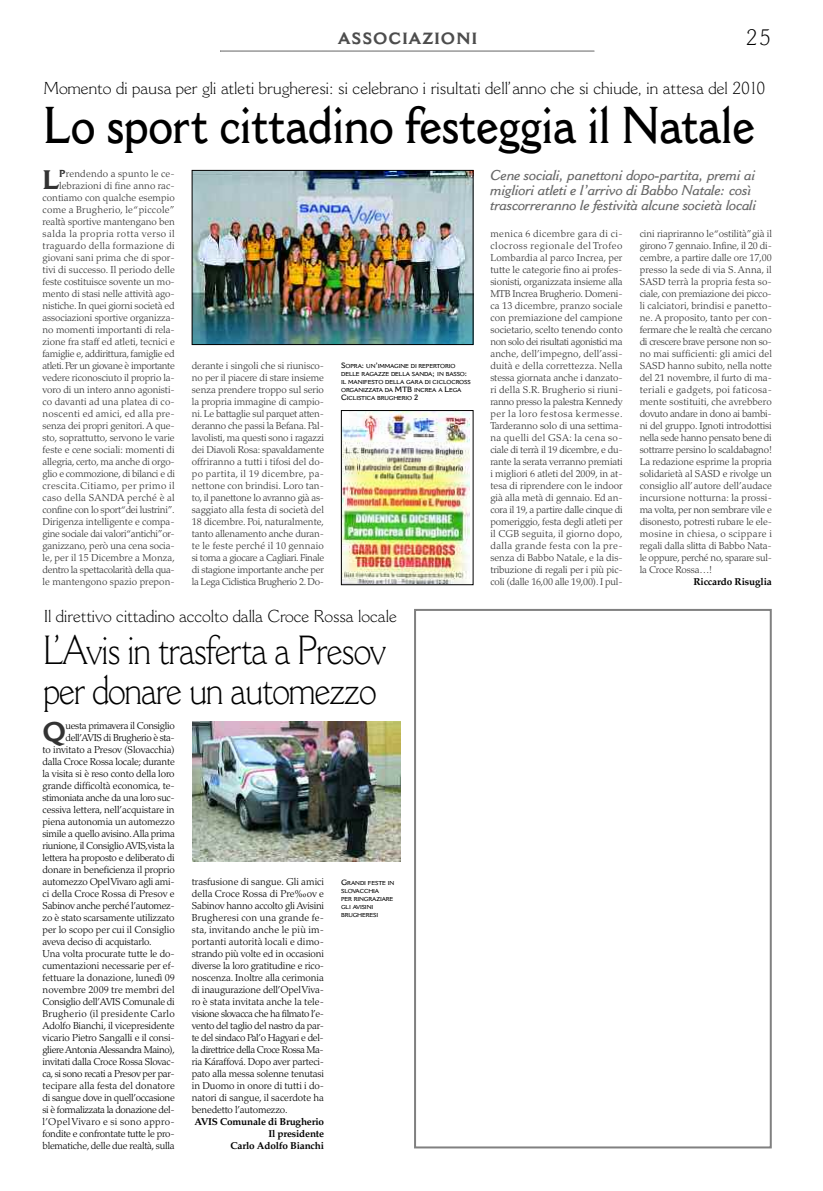
<style>
.page{position:relative;width:823px;height:1191px;background:#fff}
.page>*{position:absolute;margin:0;border:0;box-sizing:border-box;transform-origin:0 0}
.t1{font:600 51px "Cantoria";letter-spacing:-.01em;color:#000;scale:.86 1}
.t2{font:300 40px/40px "Cantoria";letter-spacing:-.03em;color:#000;scale:.86 1}
.t3{font:700 26.4px "Cantoria";color:#333}
.t4{font:300 22px "Cantoria";color:#000}
.t5{font:300 17px "Cantoria";color:#000}
.t6{font:700 16px "Cantoria";letter-spacing:.055em;color:#4d4d4d}
.t7{font:italic 600 14px/15px "Cantoria";letter-spacing:-.015em;color:#666}
.t8{font:300 10px/12px "Palatino";letter-spacing:-.01em;color:#333;text-align:justify}
.t9{font:300 10px/12px "Palatino";letter-spacing:-.02em;color:#000;text-align:justify}
.t10{font:300 10px "Palatino";letter-spacing:-.04em;color:#000}
.t11{font:700 10px/12px "Palatino";letter-spacing:-.02em;color:#000;text-align:right}
.t12{font:300 10px "Palatino";color:#000}
.t13{font:300 10px "Palatino";letter-spacing:.015em;color:#000}
.t14{font:300 10px "Palatino";letter-spacing:.025em;color:#000}
.t15{font:300 10px "Palatino";letter-spacing:.03em;color:#000}
.t16{font:300 10px "Palatino";letter-spacing:.01em;color:#000}
.t17{font:600 5.6px/8px "Cantoria";letter-spacing:-.025em;color:#000}
.s1{font-family:"Cantoria";font-weight:700}
.s2{font-size:7.5px}
</style>
<div class="page">
<svg style="left:220px;top:51px;width:375px;height:1px"></svg>
<img style="left:194px;top:172px;width:277px;height:171px">
<div style="left:192px;top:170px;width:281px;height:175px;border:1px solid #000"></div>
<img style="left:343px;top:412px;width:126px;height:171px">
<div style="left:341px;top:410px;width:132px;height:175px;border:1px solid #000"></div>
<div style="left:414px;top:609px;width:357px;height:539px;border:2px solid #808080"></div>
<img style="left:192px;top:721px;width:208px;height:140px">
<h3 class="t6" style="left:337px;top:33px;width:141px">ASSOCIAZIONI</h3>
<h3 class="t4" style="left:745px;top:30px;width:26px">25</h3>
<h3 class="t5" style="left:44px;top:82px;width:722px">Momento di pausa per gli atleti brugheresi: si celebrano i risultati dell’anno che si chiude, in attesa del 2010</h3>
<h1 class="t1" style="left:44px;top:107px;width:828px">Lo sport cittadino festeggia il Natale</h1>
<h3 class="t7" style="left:490px;top:169px;width:267px">Cene sociali, panettoni dopo-partita, premi ai migliori atleti e l’arrivo di Babbo Natale: così trascorreranno le festività alcune società locali</h3>
<p class="t8" style="left:43px;top:168px;width:134px;text-align:right"><span class="s1">P</span>rendendo a spunto le ce&shy;lebrazioni di fine anno rac&shy;contiamo con qualche esempio come a Brugherio, le “piccole” realtà sportive mantengano ben salda la propria rotta verso il traguardo della formazione di giovani sani prima che di spor&shy;tivi di successo. Il periodo delle feste costituisce sovente un mo&shy;mento di stasi nelle attività ago&shy;nistiche. In quei giorni società ed associazioni sportive organizza&shy;no momenti importanti di rela&shy;zione fra staff ed atleti, tecnici e famiglie e, addirittura, famiglie ed atleti. Per un giovane è importante vedere riconosciuto il proprio la&shy;voro di un intero anno agonisti&shy;co davanti ad una platea di co&shy;noscenti ed amici, ed alla pre&shy;senza dei propri genitori. A que&shy;sto, soprattutto, servono le varie feste e cene sociali: momenti di allegria, certo, ma anche di orgo&shy;glio e commozione, di bilanci e di crescita.Citiamo, per primo il caso della SANDA perché è al confine con lo sport “dei lustrini”.<br>Dirigenza intelligente e compa&shy;gine sociale dai valori “antichi”or&shy;ganizzano, però una cena socia&shy;le, per il 15 Dicembre a Monza, dentro la spettacolarità della qua&shy;le mantengono spazio prepon-</p>
<h3 class="t3" style="left:43px;top:170px;width:19px">L</h3>
<p class="t8" style="left:490px;top:228px;width:134px">menica 6 dicembre gara di ci&shy;clocross regionale del Trofeo Lombardia al parco Increa, per tutte le categorie fino ai profes&shy;sionisti, organizzata insieme alla MTB Increa Brugherio. Domeni&shy;ca 13 dicembre, pranzo sociale con premiazione del campione societario, scelto tenendo conto non solo dei risultati agonistici ma anche, dell’impegno, dell’assi&shy;duità e della correttezza. Nella stessa giornata anche i danzato&shy;ri della S.R. Brugherio si riuni&shy;ranno presso la palestra Kennedy per la loro festosa kermesse.<br>Tarderanno solo di una settima&shy;na quelli del GSA: la cena so&shy;ciale di terrà il 19 dicembre, e du&shy;rante la serata verranno premiati i migliori 6 atleti del 2009, in at&shy;tesa di riprendere con le indoor già alla metà di gennaio. Ed an&shy;cora il 19, a partire dalle cinque di pomeriggio, festa degli atleti per il CGB seguita, il giorno dopo, dalla grande festa con la pre&shy;senza di Babbo Natale, e la dis&shy;tribuzione di regali per i più pic&shy;coli (dalle 16,00 alle 19,00). I pul-</p>
<p class="t8" style="left:639px;top:228px;width:134px">cini riapriranno le “ostilità”già il girono 7 gennaio. Infine, il 20 di&shy;cembre, a partire dalle ore 17,00 presso la sede di via S. Anna, il SASD terrà la propria festa so&shy;ciale, con premiazione dei picco&shy;li calciatori, brindisi e panetto&shy;ne. A proposito, tanto per con&shy;fermare che le realtà che cercano di crescere brave persone non so&shy;no mai sufficienti: gli amici del SASD hanno subito, nella notte del 21 novembre, il furto di ma&shy;teriali e gadgets, poi faticosa&shy;mente sostituiti, che avrebbero dovuto andare in dono ai bambi&shy;ni del gruppo. Ignoti introdottisi nella sede hanno pensato bene di sottrarre persino lo scaldabagno!<br>La redazione esprime la propria solidarietà al SASD e rivolge un consiglio all’autore dell’audace incursione notturna: la prossi&shy;ma volta, per non sembrare vile e disonesto, potresti rubare le ele&shy;mosine in chiesa, o scippare i regali dalla slitta di Babbo Nata&shy;le oppure, perché no, sparare sul&shy;la Croce Rossa…!</p>
<p class="t8" style="left:192px;top:360px;width:134px">derante i singoli che si riunisco&shy;no per il piacere di stare insieme senza prendere troppo sul serio la propria immagine di campio&shy;ni. Le battaglie sul parquet atten&shy;deranno che passi la Befana. Pal&shy;lavolisti, ma questi sono i ragazzi dei Diavoli Rosa: spavaldamente offriranno a tutti i tifosi del do&shy;po partita, il 19 dicembre, pa&shy;nettone con brindisi. Loro tan&shy;to, il panettone lo avranno già as&shy;saggiato alla festa di società del 18 dicembre. Poi, naturalmente, tanto allenamento anche duran&shy;te le feste perché il 10 gennaio si torna a giocare a Cagliari. Finale di stagione importante anche per la Lega Ciclistica Brugherio 2. Do-</p>
<p class="t17" style="left:341px;top:363px;width:131px"><span class="s2">S</span>OPRA<span class="s2">:</span> UN<span class="s2">’</span>IMMAGINE DI REPERTORIO<br>DELLE RAGAZZE DELLA SANDA<span class="s2">;</span> IN BASSO<span class="s2">:<br></span>IL MANIFESTO DELLA GARA DI CICLOCROSS<br>ORGANIZZATA DA <span class="s2">MTB</span> INCREA A <span class="s2">L</span>EGA<br><span class="s2">C</span>ICLISTICA BRUGHERIO <span class="s2">2</span></p>
<p class="t11" style="left:693px;top:576px;width:80px">Riccardo Risuglia</p>
<h3 class="t5" style="left:44px;top:610px;width:354px">Il direttivo cittadino accolto dalla Croce Rossa locale</h3>
<h2 class="t2" style="left:43px;top:634px;width:400px">L’Avis in trasferta a Presov per donare un automezzo</h2>
<h3 class="t3" style="left:42px;top:722px;width:25px">Q</h3>
<p class="t9" style="left:65px;top:720px;width:111px">uesta primavera il Consiglio</p>
<p class="t10" style="left:65px;top:733px;width:111px">dell’AVIS di Brugherio è sta-</p>
<p class="t9" style="left:42px;top:744px;width:134px">to invitato a Presov (Slovacchia)</p>
<p class="t9" style="left:42px;top:756px;width:134px">dalla Croce Rossa locale; durante</p>
<p class="t9" style="left:42px;top:768px;width:134px">la visita si è reso conto della loro</p>
<p class="t9" style="left:42px;top:780px;width:134px">grande difficoltà economica, te-</p>
<p class="t9" style="left:42px;top:792px;width:134px">stimoniata anche da una loro suc-</p>
<p class="t9" style="left:42px;top:804px;width:134px">cessiva lettera, nell’acquistare in</p>
<p class="t9" style="left:42px;top:816px;width:134px">piena autonomia un automezzo</p>
<p class="t9" style="left:42px;top:828px;width:134px">simile a quello avisino.Alla prima</p>
<p class="t9" style="left:42px;top:840px;width:134px">riunione, il Consiglio AVIS,vista la</p>
<p class="t9" style="left:42px;top:852px;width:134px">lettera ha proposto e deliberato di</p>
<p class="t9" style="left:42px;top:864px;width:134px">donare in beneficienza il proprio</p>
<p class="t9" style="left:42px;top:876px;width:134px">automezzo Opel Vivaro agli ami-</p>
<p class="t12" style="left:42px;top:889px;width:134px">ci della Croce Rossa di Presov e</p>
<p class="t9" style="left:42px;top:900px;width:134px">Sabinov anche perché l’automez-</p>
<p class="t9" style="left:42px;top:912px;width:133px">zo è stato scarsamente utilizzato</p>
<p class="t12" style="left:42px;top:925px;width:134px">per lo scopo per cui il Consiglio</p>
<p class="t9" style="left:42px;top:936px;width:111px">aveva deciso di acquistarlo.</p>
<p class="t9" style="left:42px;top:948px;width:134px">Una volta procurate tutte le do-</p>
<p class="t9" style="left:42px;top:960px;width:134px">cumentazioni necessarie per ef-</p>
<p class="t9" style="left:42px;top:972px;width:134px">fettuare la donazione, lunedì 09</p>
<p class="t16" style="left:42px;top:985px;width:134px">novembre 2009 tre membri del</p>
<p class="t9" style="left:42px;top:996px;width:134px">Consiglio dell’AVIS Comunale di</p>
<p class="t14" style="left:42px;top:1009px;width:134px">Brugherio (il presidente Carlo</p>
<p class="t9" style="left:42px;top:1020px;width:134px">Adolfo Bianchi, il vicepresidente</p>
<p class="t9" style="left:42px;top:1032px;width:134px">vicario Pietro Sangalli e il consi-</p>
<p class="t10" style="left:42px;top:1045px;width:134px">gliere Antonia Alessandra Maino),</p>
<p class="t9" style="left:42px;top:1056px;width:134px">invitati dalla Croce Rossa Slovac-</p>
<p class="t9" style="left:42px;top:1068px;width:134px">ca, si sono recati a Presov per par-</p>
<p class="t13" style="left:42px;top:1081px;width:134px">tecipare alla festa del donatore</p>
<p class="t9" style="left:42px;top:1092px;width:134px">di sangue dove in quell’occasione</p>
<p class="t10" style="left:42px;top:1105px;width:134px">si è formalizzata la donazione del-</p>
<p class="t15" style="left:42px;top:1117px;width:134px">l’Opel Vivaro e si sono appro-</p>
<p class="t9" style="left:42px;top:1128px;width:133px">fondite e confrontate tutte le pro-</p>
<p class="t9" style="left:42px;top:1140px;width:133px">blematiche, delle due realtà, sulla</p>
<p class="t9" style="left:192px;top:876px;width:134px">trasfusione di sangue. Gli amici della Croce Rossa di Pre‰ov e Sabinov hanno accolto gli Avisini Brugheresi con una grande fe&shy;sta, invitando anche le più im&shy;portanti autorità locali e dimo&shy;strando più volte ed in occasioni diverse la loro gratitudine e rico&shy;noscenza. Inoltre alla cerimonia di inaugurazione dell’Opel Viva&shy;ro è stata invitata anche la tele&shy;visione slovacca che ha filmato l’e&shy;vento del taglio del nastro da par&shy;te del sindaco Pal’o Hagyari e del&shy;la direttrice della Croce Rossa Ma&shy;ria Káraffová. Dopo aver parteci&shy;pato alla messa solenne tenutasi in Duomo in onore di tutti i do&shy;natori di sangue, il sacerdote ha benedetto l’automezzo.</p>
<p class="t11" style="left:194px;top:1116px;width:131px">AVIS Comunale di Brugherio<br>Il presidente<br>Carlo Adolfo Bianchi</p>
<p class="t17" style="left:341px;top:879px;width:55px"><span class="s2">G</span>RANDI FESTE IN<br>SLOVACCHIA<br>PER RINGRAZIARE<br>GLI AVISINI<br>BRUGHERESI</p>
</div>
